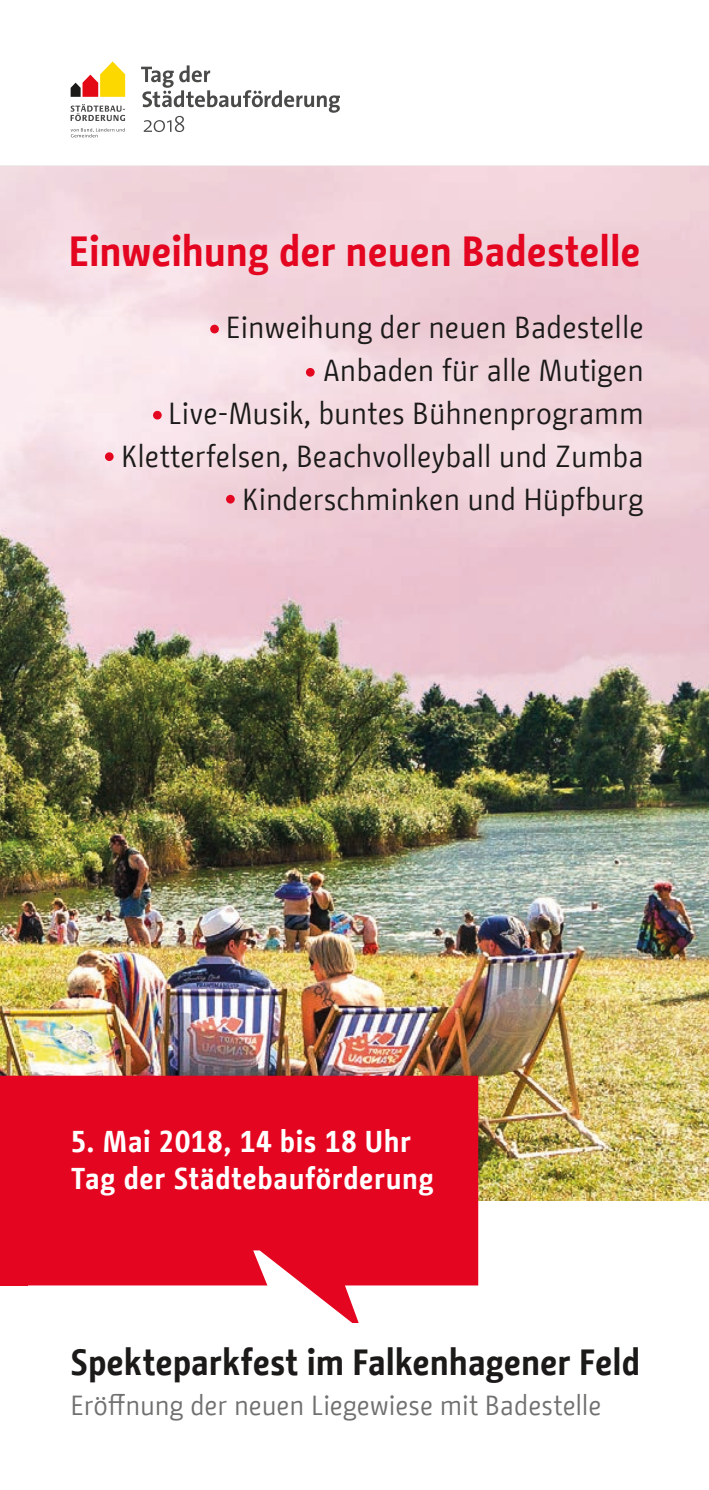
<style>
.page{position:relative;width:709px;height:1490px;background:#fff}
.page>*{position:absolute;margin:0;border:0;box-sizing:border-box;transform-origin:0 0}
.t1{font:700 42px "BMF Change";letter-spacing:-.005em;color:#e40620}
.t2{font:700 36.25px "BMF Change";letter-spacing:-.005em;color:#1b1a19}
.t3{font:30.25px/43px "BMF Change";color:#1b1a19;text-align:right}
.t4{font:700 30px/37.5px "BMF Change";letter-spacing:.015em;color:#fff}
.t5{font:27.5px "BMF Change";letter-spacing:-.005em;color:#70706f}
</style>
<div class="page">
<img style="left:0;top:166px;width:709px;height:1034px">
<div style="left:306px;top:368px;width:9px;height:9px;background:#e40620;border-radius:50%"></div>
<div style="left:210px;top:325px;width:9px;height:8px;background:#e40620;border-radius:50%"></div>
<div style="left:226px;top:495px;width:9px;height:8px;background:#e40620;border-radius:50%"></div>
<div style="left:153px;top:411px;width:9px;height:8px;background:#e40620;border-radius:50%"></div>
<div style="left:105px;top:452px;width:9px;height:9px;background:#e40620;border-radius:50%"></div>
<svg style="left:71px;top:61px;width:54px;height:36px"></svg>
<svg style="left:71px;top:128px;width:54px;height:9px"></svg>
<svg style="left:71px;top:104px;width:54px;height:17px"></svg>
<svg style="left:141px;top:65px;width:199px;height:67px"></svg>
<svg style="left:0;top:1075px;width:478px;height:247px;fill:#e40620"></svg>
<div style="left:0;top:1075px;width:28px;height:210px;background:#e40620"></div>
<h1 class="t1" style="left:69px;top:221px;width:573px">Einweihung der neuen Badestelle</h1>
<p class="t3" style="left:121px;top:306px;width:524px">Einweihung der neuen Badestelle Anbaden für alle Mutigen<br>Live-Musik, buntes Bühnenprogramm Kletterfelsen, Beachvolleyball und Zumba Kinderschminken und Hüpfburg</p>
<p class="t4" style="left:71px;top:1123px;width:365px">5. Mai 2018, 14 bis 18 Uhr<br>Tag der Städtebauförderung</p>
<p class="t2" style="left:71px;top:1336px;width:571px">Spekteparkfest im Falkenhagener Feld</p>
<p class="t5" style="left:71px;top:1386px;width:532px">Eröffnung der neuen Liegewiese mit Badestelle</p>
</div>
